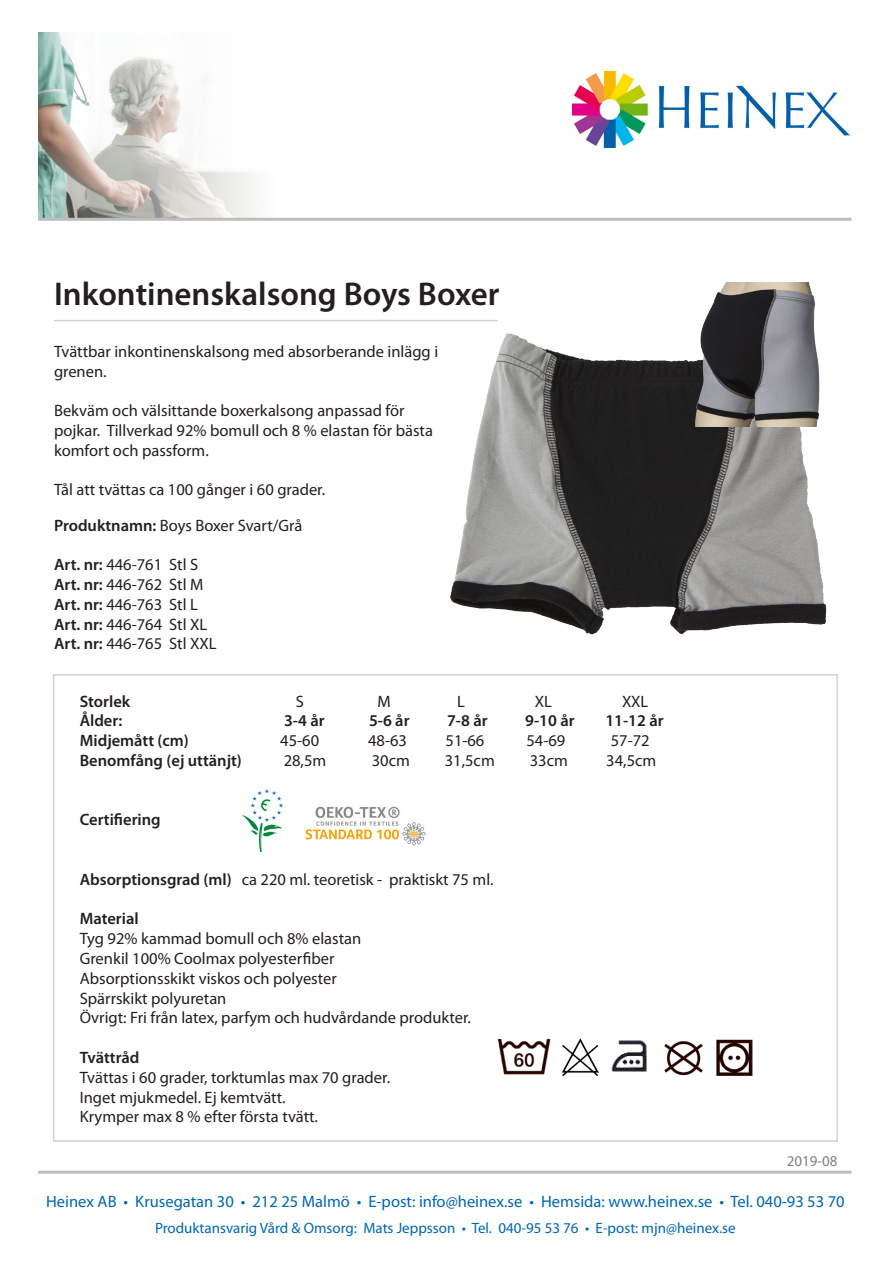
<style>
.page{position:relative;width:893px;height:1263px;background:#fff}
.page>*{position:absolute;margin:0;border:0;box-sizing:border-box;transform-origin:0 0}
.t1{font:600 33px "Myriad Pro";color:#231f20}
.t2{font:16.5px/19.8px "Myriad Pro";color:#231f20}
.t3{font:600 16.5px "Myriad Pro";color:#231f20}
.t4{font:16.5px "Myriad Pro";color:#0166b3}
.t5{font:15px "Myriad Pro";color:#0166b3}
.t6{font:15px "Myriad Pro";color:#867f7c}
.s1{font-weight:600}
</style>
<div class="page">
<img style="left:38px;top:33px;width:597px;height:185px">
<img style="left:573px;top:72px;width:277px;height:75px">
<hr style="left:54px;top:320px;width:443px;height:1px;background:#d1d2d4">
<hr style="left:38px;top:218px;width:813px;height:3px;background:#bcbdc0">
<hr style="left:38px;top:1171px;width:813px;height:3px;background:#bcbdc0">
<div style="left:53px;top:674px;width:785px;height:468px;border:2px solid #d1d2d4"></div>
<img style="left:611px;top:1040px;width:36px;height:32px">
<img style="left:664px;top:1041px;width:39px;height:35px">
<img style="left:717px;top:1040px;width:35px;height:35px">
<img style="left:561px;top:1038px;width:37px;height:37px">
<img style="left:498px;top:1038px;width:53px;height:37px">
<img style="left:431px;top:320px;width:396px;height:315px">
<img style="left:676px;top:283px;width:151px;height:144px">
<img style="left:242px;top:790px;width:41px;height:61px">
<img style="left:305px;top:806px;width:121px;height:40px">
<p class="t1" style="left:54px;top:273px;width:447px">Inkontinenskalsong Boys Boxer</p>
<p class="t2" style="left:54px;top:341px;width:386px">Tvättbar inkontinenskalsong med absorberande inlägg i grenen.</p>
<p class="t2" style="left:54px;top:400px;width:380px">Bekväm och välsittande boxerkalsong anpassad för pojkar. Tillverkad 92% bomull och 8 % elastan för bästa komfort och passform.</p>
<p class="t2" style="left:54px;top:472px;width:273px;line-height:35.1px">Tål att tvättas ca 100 gånger i 60 grader.<br><span class="s1">Produktnamn:</span> Boys Boxer Svart/Grå</p>
<p class="t2" style="left:54px;top:554px;width:146px"><span class="s1">Art. nr:</span> 446-761 Stl S</p>
<p class="t2" style="left:54px;top:574px;width:151px"><span class="s1">Art. nr:</span> 446-762 Stl M</p>
<p class="t2" style="left:54px;top:594px;width:145px"><span class="s1">Art. nr:</span> 446-763 Stl L</p>
<p class="t2" style="left:54px;top:614px;width:155px"><span class="s1">Art. nr:</span> 446-764 Stl XL</p>
<p class="t2" style="left:54px;top:634px;width:164px"><span class="s1">Art. nr:</span> 446-765 Stl XXL</p>
<p class="t3" style="left:80px;top:690px;width:52px">Storlek</p>
<p class="t2" style="left:296px;top:691px;width:10px">S</p>
<p class="t2" style="left:377px;top:691px;width:15px">M</p>
<p class="t2" style="left:457px;top:691px;width:9px">L</p>
<p class="t2" style="left:535px;top:691px;width:19px">XL</p>
<p class="t2" style="left:622px;top:691px;width:28px">XXL</p>
<p class="t3" style="left:80px;top:710px;width:44px">Ålder:</p>
<p class="t3" style="left:284px;top:710px;width:42px">3-4 år</p>
<p class="t3" style="left:369px;top:710px;width:42px">5-6 år</p>
<p class="t3" style="left:447px;top:710px;width:42px">7-8 år</p>
<p class="t3" style="left:525px;top:710px;width:51px">9-10 år</p>
<p class="t3" style="left:605px;top:710px;width:60px">11-12 år</p>
<p class="t3" style="left:80px;top:730px;width:111px">Midjemått (cm)</p>
<p class="t2" style="left:280px;top:730px;width:40px">45-60</p>
<p class="t2" style="left:368px;top:730px;width:40px">48-63</p>
<p class="t2" style="left:445px;top:730px;width:40px">51-66</p>
<p class="t2" style="left:526px;top:730px;width:40px">54-69</p>
<p class="t2" style="left:611px;top:730px;width:40px">57-72</p>
<p class="t3" style="left:80px;top:750px;width:164px">Benomfång (ej uttänjt)</p>
<p class="t2" style="left:284px;top:750px;width:44px">28,5m</p>
<p class="t2" style="left:372px;top:750px;width:40px">30cm</p>
<p class="t2" style="left:445px;top:750px;width:51px">31,5cm</p>
<p class="t2" style="left:530px;top:750px;width:40px">33cm</p>
<p class="t2" style="left:606px;top:750px;width:51px">34,5cm</p>
<p class="t3" style="left:80px;top:809px;width:82px">Certifiering</p>
<p class="t2" style="left:80px;top:869px;width:415px"><span class="s1">Absorptionsgrad (ml)</span> ca 220 ml. teoretisk - praktiskt 75 ml.</p>
<p class="t3" style="left:80px;top:908px;width:60px">Material</p>
<p class="t2" style="left:80px;top:928px;width:283px">Tyg 92% kammad bomull och 8% elastan<br>Grenkil 100% Coolmax polyesterfiber</p>
<p class="t2" style="left:80px;top:968px;width:393px">Absorptionsskikt viskos och polyester<br>Spärrskikt polyuretan<br>Övrigt: Fri från latex, parfym och hudvårdande produkter.</p>
<p class="t2" style="left:80px;top:1047px;width:312px"><span class="s1">Tvättråd<br></span>Tvättas i 60 grader, torktumlas max 70 grader.<br>Inget mjukmedel. Ej kemtvätt.</p>
<p class="t2" style="left:80px;top:1107px;width:240px">Krymper max 8 % efter första tvätt.</p>
<p class="t6" style="left:787px;top:1151px;width:52px">2019-08</p>
<p class="t4" style="left:46px;top:1192px;width:800px">Heinex AB • Krusegatan 30 • 212 25 Malmö • E-post: info@heinex.se • Hemsida: www.heinex.se • Tel. 040-93 53 70</p>
<p class="t5" style="left:155px;top:1218px;width:582px">Produktansvarig Vård &amp; Omsorg: Mats Jeppsson • Tel. 040-95 53 76 • E-post: mjn@heinex.se</p>
</div>
